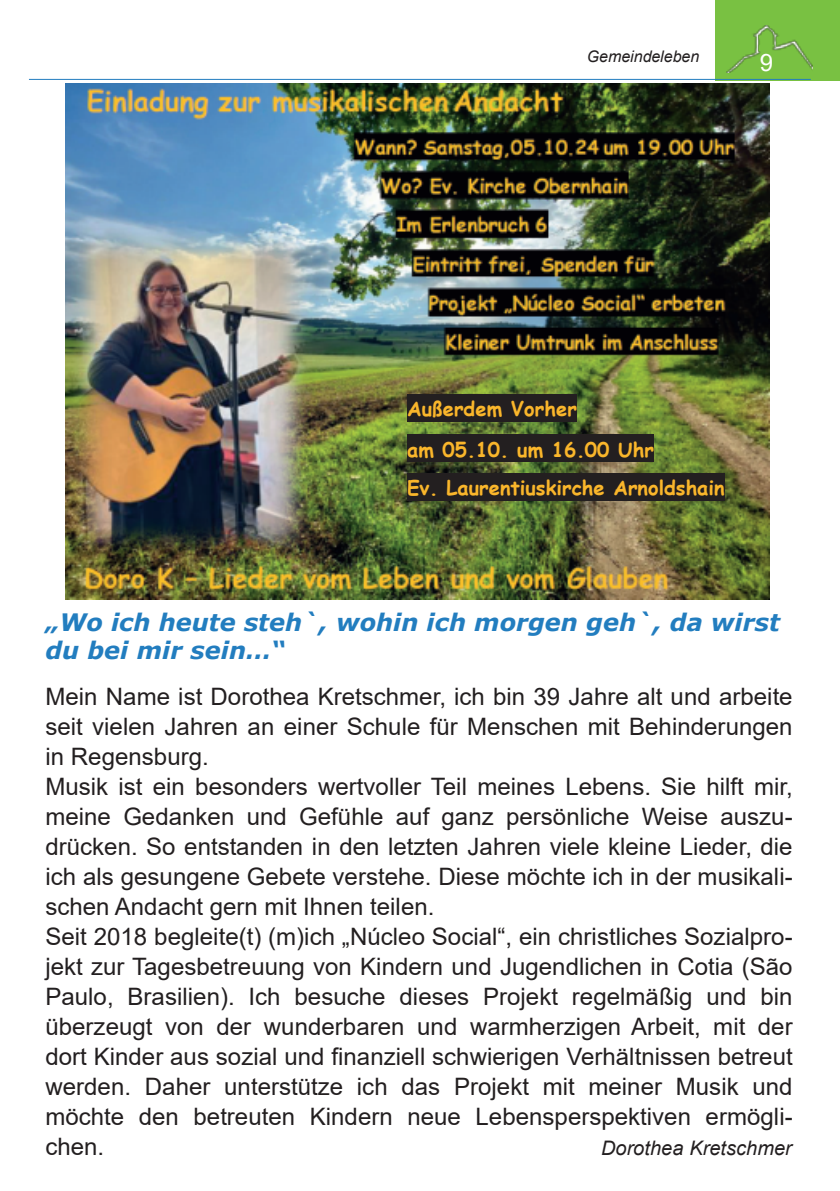
<style>
.page{position:relative;width:840px;height:1191px;background:#fff}
.page>*{position:absolute;margin:0;border:0;box-sizing:border-box;transform-origin:0 0}
.t1{font:24px/30px "Arial";color:#231f20}
.t2{font:italic 700 24px/28px "Verdana";color:#227dbf}
.t3{font:24px "Arial";color:#fff}
.t4{font:700 20px/38.4px "Comic Sans MS";color:#fab62b}
.t5{font:italic 20px "Arial";letter-spacing:.005em;color:#231f20}
.t6{font:italic 16px "Arial";letter-spacing:-.005em;color:#231f20}
</style>
<div class="page">
<div style="left:714px;top:0;width:125px;height:80px;background:#79c142"></div>
<hr style="left:29px;top:79px;width:781px;height:1px;background:#227dbf">
<img style="left:726px;top:26px;width:86px;height:46px">
<img style="left:66px;top:83px;width:702px;height:516px">
<div style="left:407px;top:434px;width:246px;height:28px;background:#231f20"></div>
<div style="left:407px;top:473px;width:317px;height:28px;background:#231f20"></div>
<div style="left:407px;top:393px;width:169px;height:28px;background:#231f20"></div>
<p class="t6" style="left:586px;top:47px;width:114px">Gemeindeleben</p>
<p class="t3" style="left:759px;top:49px;width:15px">9</p>
<p class="t4" style="left:407px;top:388px;width:171px">Außerdem Vorher</p>
<p class="t4" style="left:407px;top:429px;width:319px">am 05.10. um 16.00 Uhr<br>Ev. Laurentiuskirche Arnoldshain</p>
<p class="t2" style="left:45px;top:607px;width:735px">„Wo ich heute steh`, wohin ich morgen geh`, da wirst du bei mir sein…“</p>
<p class="t1" style="left:45px;top:682px;width:748px">Mein Name ist Dorothea Kretschmer, ich bin 39 Jahre alt und arbeite seit vielen Jahren an einer Schule für Menschen mit Behinderungen in Regensburg.<br>Musik ist ein besonders wertvoller Teil meines Lebens. Sie hilft mir, meine Gedanken und Gefühle auf ganz persönliche Weise auszu&shy;drücken. So entstanden in den letzten Jahren viele kleine Lieder, die ich als gesungene Gebete verstehe. Diese möchte ich in der musikali&shy;schen Andacht gern mit Ihnen teilen.<br>Seit 2018 begleite(t) (m)ich „Núcleo Social“, ein christliches Sozialpro&shy;jekt zur Tagesbetreuung von Kindern und Jugendlichen in Cotia (São Paulo, Brasilien). Ich besuche dieses Projekt regelmäßig und bin überzeugt von der wunderbaren und warmherzigen Arbeit, mit der dort Kinder aus sozial und finanziell schwierigen Verhältnissen betreut werden. Daher unterstütze ich das Projekt mit meiner Musik und möchte den betreuten Kindern neue Lebensperspektiven ermögli&shy;chen.</p>
<p class="t5" style="left:600px;top:1137px;width:192px">Dorothea Kretschmer</p>
</div>
